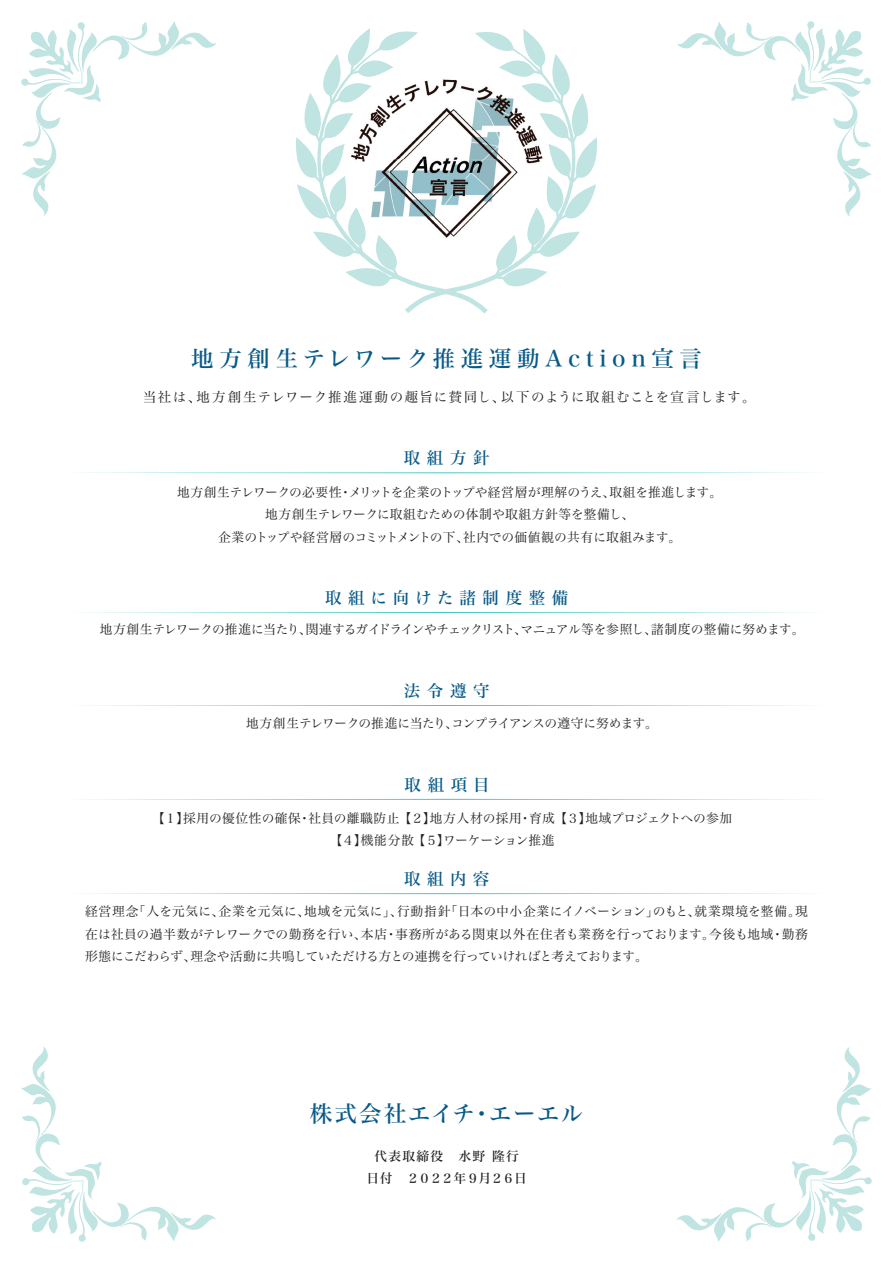
<style>
.page{position:relative;width:893px;height:1263px;background:#fff}
.page>*{position:absolute;margin:0;border:0;box-sizing:border-box;transform-origin:0 0}
.t1{font:22.5px "Hira Min Std N W5";letter-spacing:.25em;color:#075a88}
.t2{font:22.5px "Hira Min Std N W5";letter-spacing:.075em;color:#075a88}
.t3{font:16.5px "Hira Min Std N W5";letter-spacing:.4em;color:#075a88}
.t4{font:16.5px "Hira Min Std N W5";letter-spacing:.38em;color:#075a88}
.t5{font:13.5px "Hira Min Std N W3";letter-spacing:.085em;color:#231f20}
.t6{font:12.75px/22.4px "Hira Min Std N W3";letter-spacing:-.015em;color:#231f20;text-align:center}
.t7{font:12.75px/22.4px "Hira Min Std N W3";letter-spacing:.015em;color:#231f20;text-align:center}
.t8{font:12.75px "Hira Min Std N W3";letter-spacing:-.035em;color:#231f20}
.t9{font:12.75px "Hira Min Std N W3";letter-spacing:-.045em;color:#231f20}
.t10{font:12.75px/22.4px "Hira Min Std N W5";color:#231f20;text-align:center}
</style>
<div class="page">
<svg style="left:296px;top:28px;width:301px;height:286px"></svg>
<svg style="left:21px;top:21px;width:195px;height:195px"></svg>
<svg style="left:677px;top:21px;width:195px;height:195px"></svg>
<svg style="left:677px;top:1047px;width:195px;height:195px"></svg>
<svg style="left:21px;top:1047px;width:195px;height:195px"></svg>
<svg style="left:84px;top:472px;width:725px;height:1px"></svg>
<svg style="left:84px;top:612px;width:725px;height:1px"></svg>
<svg style="left:84px;top:705px;width:725px;height:1px"></svg>
<img style="left:394px;top:54px;width:105px;height:198px">
<img style="left:341px;top:54px;width:53px;height:211px">
<img style="left:499px;top:54px;width:52px;height:211px">
<img style="left:393px;top:252px;width:106px;height:13px">
<svg style="left:84px;top:893px;width:725px;height:1px"></svg>
<svg style="left:84px;top:799px;width:725px;height:1px"></svg>
<h1 class="t1" style="left:191px;top:342px;width:512px">地方創生テレワーク推進運動Action宣言</h1>
<p class="t5" style="left:143px;top:387px;width:614px">当社は、地方創生テレワーク推進運動の趣旨に賛同し、以下のように取組むことを宣言します。</p>
<p class="t3" style="left:404px;top:446px;width:87px">取組方針</p>
<p class="t6" style="left:177px;top:481px;width:547px">地方創生テレワークの必要性・メリットを企業のトップや経営層が理解のうえ、取組を推進します。地方創生テレワークに取組むための体制や取組方針等を整備し、<br>企業のトップや経営層のコミットメントの下、社内での価値観の共有に取組みます。</p>
<p class="t4" style="left:325px;top:586px;width:245px">取組に向けた諸制度整備</p>
<p class="t8" style="left:100px;top:620px;width:706px">地方創生テレワークの推進に当たり、関連するガイドラインやチェックリスト、マニュアル等を参照し、諸制度の整備に努めます。</p>
<p class="t3" style="left:404px;top:679px;width:87px">法令遵守</p>
<p class="t9" style="left:246px;top:714px;width:413px">地方創生テレワークの推進に当たり、コンプライアンスの遵守に努めます。</p>
<p class="t3" style="left:405px;top:773px;width:87px">取組項目</p>
<p class="t7" style="left:152px;top:806px;width:581px">【１】採用の優位性の確保・社員の離職防止 【２】地方人材の採用・育成 【３】地域プロジェクトへの参加【４】機能分散 【５】ワーケーション推進</p>
<p class="t3" style="left:404px;top:867px;width:87px">取組内容</p>
<p class="t6" style="left:85px;top:900px;width:724px;text-align:justify">経営理念「人を元気に、企業を元気に、地域を元気に」、行動指針「日本の中小企業にイノベーション」のもと、就業環境を整備。現在は社員の過半数がテレワークでの勤務を行い、本店・事務所がある関東以外在住者も業務を行っております。今後も地域・勤務形態にこだわらず、理念や活動に共鳴していただける方との連携を行っていければと考えております。</p>
<h1 class="t2" style="left:310px;top:1097px;width:275px">株式会社エイチ・エーエル</h1>
<p class="t10" style="left:366px;top:1144px;width:162px">代表取締役　水野 隆行日付　２０２２年９月２６日</p>
</div>
